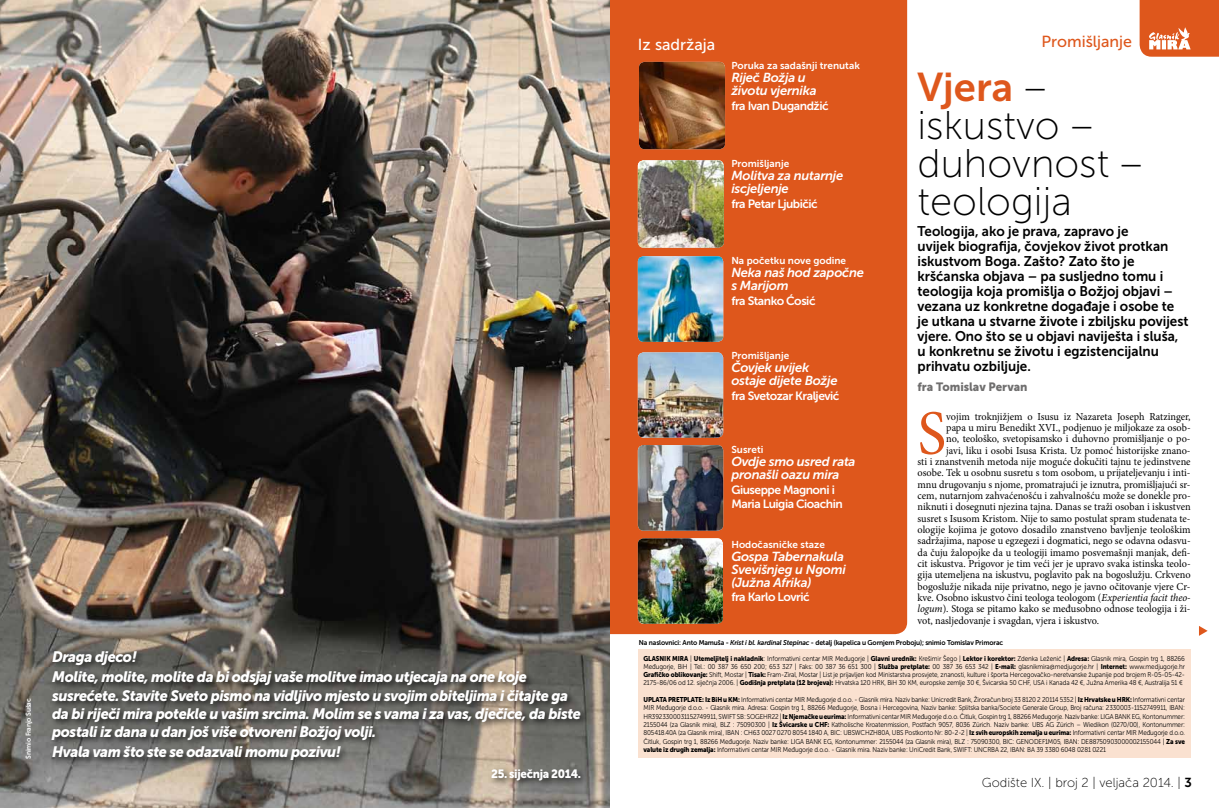
<style>
.page{position:relative;width:1219px;height:808px;background:#fff}
.page>*{position:absolute;margin:0;border:0;box-sizing:border-box;transform-origin:0 0}
.t1{font:63px "Minion Pro";color:#de571c;scale:.96 1}
.t2{font:40px/38px "Museo Sans 100";color:#000}
.t3{font:40px "Museo Sans 700";color:#de571c}
.t4{font:16px "Museo Sans 500";color:#de571c}
.t5{font:16px "Museo Sans 500";color:#fff}
.t6{font:italic 15px/18px "Museo Sans 900";letter-spacing:-.03em;color:#fff;scale:.96 1}
.t7{font:14px/15px "Museo Sans 700";color:#000;scale:.96 1}
.t8{font:italic 13px/13px "Museo Sans 700";letter-spacing:-.02em;color:#fff}
.t9{font:13px "Museo Sans 100";color:#000}
.t10{font:12px/14.4px "Museo Sans 700";letter-spacing:-.04em;color:#fff}
.t11{font:12px "Museo Sans 900";color:#706f6f;scale:.96 1}
.t12{font:12px "Museo Sans 900";letter-spacing:-.03em;color:#fff;scale:.96 1}
.t13{font:10.7px "Minion Pro";color:#000;scale:.96 1}
.t14{font:10px "Museo Sans 700";color:#fff}
.t15{font:7px/8.3px "Museo Sans 300";letter-spacing:-.02em;color:#000;text-align:justify;scale:.9 1}
.t16{font:7px "Museo Sans 700";letter-spacing:-.02em;color:#000;scale:.96 1}
.t17{font:7px "Museo Sans 700";letter-spacing:-.02em;color:#fff;scale:.96 1}
.t18{font:7px "Museo Sans 900";letter-spacing:-.02em;color:#000;scale:.9 1}
.s1{font-family:"Museo Sans 100";color:#000}
.s2{font-style:italic}
.s3{font-family:"Museo Sans 900"}
.s4{font-family:"Museo Sans 700"}
</style>
<div class="page">
<div style="left:609px;top:0;width:298px;height:634px;background:#de571c"></div>
<img style="left:639px;top:62px;width:86px;height:87px">
<div style="left:638px;top:650px;width:553px;height:108px;background:#fae1d0"></div>
<img style="left:638px;top:160px;width:86px;height:88px">
<img style="left:638px;top:352px;width:85px;height:86px">
<img style="left:638px;top:538px;width:85px;height:86px">
<img style="left:638px;top:445px;width:85px;height:86px">
<img style="left:638px;top:256px;width:85px;height:86px">
<img style="left:0;top:0;width:609px;height:808px">
<div style="left:49px;top:647px;width:541px;height:142px;background:#000;opacity:.75"></div>
<svg style="left:1140px;top:0;width:79px;height:57px;background:#e16934"></svg>
<svg style="left:1199px;top:626px;width:9px;height:10px"></svg>
<p class="t17" style="left:25px;top:759px;width:65px;rotate:-90deg">Snimio Franjo Sušac</p>
<h3 class="t6" style="left:52px;top:646px;width:496px;line-height:20.9px">Draga djeco!<br>Molite, molite, molite da bi odsjaj vaše molitve imao utjecaja na one koje</h3>
<h3 class="t6" style="left:52px;top:686px;width:552px">susrećete. Stavite Sveto pismo na vidljivo mjesto u svojim obiteljima i čitajte ga da bi riječi mira potekle u vašim srcima. Molim se s vama i za vas, dječice, da biste postali iz dana u dan još više otvoreni Božjoj volji.</h3>
<h3 class="t6" style="left:52px;top:743px;width:302px">Hvala vam što ste se odazvali momu pozivu!</h3>
<h3 class="t12" style="left:491px;top:766px;width:95px">25. siječnja 2014.</h3>
<h3 class="t5" style="left:638px;top:35px;width:79px">Iz sadržaja</h3>
<h3 class="t4" style="left:1041px;top:33px;width:92px">Promišljanje</h3>
<h3 class="t14" style="left:731px;top:60px;width:130px">Poruka za sadašnji trenutak</h3>
<h3 class="t8" style="left:731px;top:71px;width:87px">Riječ Božja u životu vjernika</h3>
<h3 class="t10" style="left:731px;top:98px;width:99px">fra Ivan Dugandžić</h3>
<h2 class="t3" style="left:917px;top:65px;width:131px">Vjera <span class="s1">–</span></h2>
<h2 class="t2" style="left:917px;top:107px;width:227px">iskustvo – duhovnost – teologija</h2>
<p class="t7" style="left:917px;top:223px;width:284px">Teologija, ako je prava, zapravo je<br>uvijek biografija, čovjekov život protkan iskustvom Boga. Zašto? Zato što je kršćanska objava – pa susljedno tomu i teologija koja promišlja o Božjoj objavi – vezana uz konkretne događaje i osobe te je utkana u stvarne živote i zbiljsku povijest vjere. Ono što se u objavi naviješta i sluša, u konkretnu se životu i egzistencijalnu prihvatu ozbiljuje.</p>
<h3 class="t11" style="left:917px;top:380px;width:116px">fra Tomislav Pervan</h3>
<h1 class="t1" style="left:917px;top:391px;width:31px">S</h1>
<h3 class="t13" style="left:946px;top:409px;width:256px">vojim troknjižjem o Isusu iz Nazareta Joseph Ratzinger,</h3>
<h3 class="t14" style="left:731px;top:158px;width:59px">Promišljanje</h3>
<h3 class="t8" style="left:731px;top:169px;width:113px">Molitva za nutarnje iscjeljenje</h3>
<h3 class="t10" style="left:731px;top:196px;width:88px">fra Petar Ljubičić</h3>
<h3 class="t14" style="left:731px;top:255px;width:116px">Na početku nove godine</h3>
<h3 class="t8" style="left:731px;top:266px;width:134px">Neka naš hod započne s Marijom</h3>
<h3 class="t10" style="left:731px;top:293px;width:86px">fra Stanko Ćosić</h3>
<h3 class="t14" style="left:731px;top:350px;width:59px">Promišljanje</h3>
<h3 class="t8" style="left:731px;top:361px;width:108px">Čovjek uvijek ostaje dijete Božje</h3>
<h3 class="t10" style="left:731px;top:388px;width:110px">fra Svetozar Kraljević</h3>
<h3 class="t13" style="left:946px;top:420px;width:256px">papa u miru Benedikt XVI., podjenuo je miljokaze za osob-</h3>
<h3 class="t13" style="left:946px;top:432px;width:256px">no, teološko, svetopisamsko i duhovno promišljanje o po-</h3>
<h3 class="t13" style="left:946px;top:443px;width:256px">javi, liku i osobi Isusa Krista. Uz pomoć historijske znano-</h3>
<h3 class="t13" style="left:917px;top:454px;width:286px">sti i znanstvenih metoda nije moguće dokučiti tajnu te jedinstvene</h3>
<h3 class="t13" style="left:917px;top:466px;width:286px">osobe. Tek u osobnu susretu s tom osobom, u prijateljevanju i inti-</h3>
<h3 class="t13" style="left:917px;top:477px;width:286px">mnu drugovanju s njome, promatrajući je iznutra, promišljajući sr-</h3>
<h3 class="t13" style="left:917px;top:488px;width:286px">cem, nutarnjom zahvaćenošću i zahvalnošću može se donekle pro-</h3>
<h3 class="t13" style="left:917px;top:500px;width:286px">niknuti i dosegnuti njezina tajna. Danas se traži osoban i iskustven</h3>
<h3 class="t13" style="left:917px;top:511px;width:286px">susret s Isusom Kristom. Nije to samo postulat spram studenata te-</h3>
<h3 class="t13" style="left:917px;top:522px;width:286px">ologije kojima je gotovo dosadilo znanstveno bavljenje teološkim</h3>
<h3 class="t13" style="left:917px;top:534px;width:286px">sadržajima, napose u egzegezi i dogmatici, nego se odavna odasvu-</h3>
<h3 class="t13" style="left:917px;top:545px;width:286px">da čuju žalopojke da u teologiji imamo posvemašnji manjak, defi-</h3>
<h3 class="t13" style="left:917px;top:556px;width:286px">cit iskustva. Prigovor je tim veći jer je upravo svaka istinska teolo-</h3>
<h3 class="t13" style="left:917px;top:568px;width:286px">gija utemeljena na iskustvu, poglavito pak na bogoslužju. Crkveno</h3>
<h3 class="t13" style="left:917px;top:579px;width:286px">bogoslužje nikada nije privatno, nego je javno očitovanje vjere Cr-</h3>
<h3 class="t13" style="left:917px;top:590px;width:286px">kve. Osobno iskustvo čini teologa teologom (<span class="s2">Experientia facit theo-</span></h3>
<h3 class="t13" style="left:917px;top:602px;width:286px"><span class="s2">logum</span>). Stoga se pitamo kako se međusobno odnose teologija i ži-</h3>
<h3 class="t13" style="left:917px;top:613px;width:191px">vot, nasljedovanje i svagdan, vjera i iskustvo.</h3>
<h3 class="t14" style="left:731px;top:444px;width:34px">Susreti</h3>
<h3 class="t8" style="left:731px;top:455px;width:126px">Ovdje smo usred rata pronašli oazu mira</h3>
<h3 class="t10" style="left:731px;top:482px;width:113px">Giuseppe Magnoni i<br>Maria Luigia Cioachin</h3>
<h3 class="t14" style="left:731px;top:539px;width:95px">Hodočasničke staze</h3>
<h3 class="t8" style="left:731px;top:550px;width:116px">Gospa Tabernakula<br>Svevišnjeg u Ngomi (Južna Afrika)</h3>
<h3 class="t10" style="left:731px;top:590px;width:80px">fra Karlo Lovrić</h3>
<p class="t16" style="left:639px;top:638px;width:381px">Na naslovnici: Anto Mamuša - <span class="s2">Krist i bl. kardinal Stepinac</span> - detalj (kapelica u Gornjem Proboju); snimio Tomislav Primorac</p>
<p class="t15" style="left:643px;top:654px;width:603px"><span class="s3">GLASNIK MIRA</span> | <span class="s3">Utemeljitelj i nakladnik</span>: Informativni centar MIR Međugorje | <span class="s3">Glavni urednik:</span> Krešimir Šego | <span class="s3">Lektor i korektor:</span> Zdenka Leženić | <span class="s3">Adresa:</span> Glasnik mira, Gospin trg 1, 88266<br>Međugorje, BiH | Tel.: 00 387 36 650 200; 653 327 | Faks: 00 387 36 651 300 | <span class="s3">Služba pretplate:</span> 00 387 36 653 342 | <span class="s3">E-mail:</span> glasnikmira@medjugorje.hr | <span class="s3">Internet:</span> www.medjugorje.hr <span class="s3">Grafičko oblikovanje:</span> Shift, Mostar | <span class="s3">Tisak:</span> Fram-Ziral, Mostar | List je prijavljen kod Ministarstva prosvjete, znanosti, kulture i športa Hercegovačko-neretvanske županije pod brojem R-05-05-42- 2175-86/06 od 12. siječnja 2006. | <span class="s3">Godišnja pretplata (12 brojeva):</span> Hrvatska 120 HRK, BiH 30 KM, europske zemlje 30 €, Švicarska 50 CHF, USA i Kanada 42 €, Južna Amerika 48 €, Australija 51 €</p>
<p class="t18" style="left:643px;top:696px;width:15px">Uplata</p>
<p class="t18" style="left:668px;top:696px;width:27px">pretplate</p>
<p class="t15" style="left:643px;top:695px;width:603px;text-indent:59px"><span class="s3">: Iz BiH u KM:</span> Informativni centar MIR Međugorje d.o.o. - Glasnik mira. Naziv banke: Unicredit Bank, Žiroračun broj 33 8120 2 20114 5352 | <span class="s3">Iz Hrvatske u HRK:</span> Informativni centar MIR Međugorje d.o.o. - Glasnik mira. Adresa: Gospin trg 1, 88266 Međugorje, Bosna i Hercegovina, Naziv banke: Splitska banka/Societe Generale Group, Broj računa: 2330003-1152749911, IBAN:<br>HR3923300031152749911, SWIFT SB: SOGEHR22 | <span class="s3">Iz Njemačke u eurima:</span> Informativni centar MIR Međugorje d.o.o. Čitluk, Gospin trg 1, 88266 Međugorje. Naziv banke: LIGA BANK EG, Kontonummer:<br>2155044 (za Glasnik mira), BLZ : 75090300 | <span class="s3">Iz Švicarske u CHF:</span> Katholische Kroatenmission, Postfach 9057, 8036 Zürich. Naziv banke: UBS AG Zürich – Wiedikon (0270/00), Kontonummer:<br>805418.40A (za Glasnik mira), IBAN : CH63 0027 0270 8054 1840 A, BIC: UBSWCHZH80A, UBS Postkonto Nr: 80-2-2 | <span class="s3">Iz svih europskih zemalja u eurima:</span> Informativni centar MIR Međugorje d.o.o.<br>Čitluk, Gospin trg 1, 88266 Međugorje. Naziv banke: LIGA BANK EG, Kontonummer: 2155044 (za Glasnik mira), BLZ : 75090300, BIC: GENODEF1M05, IBAN: DE88750903000002155044 | <span class="s3">Za sve valute iz drugih zemalja:</span> Informativni centar MIR Međugorje d.o.o. - Glasnik mira. Naziv banke: UniCredit Bank, SWIFT: UNCRBA 22, IBAN: BA 39 3380 6048 0281 0221</p>
<h3 class="t9" style="left:982px;top:775px;width:212px">Godište IX. | broj 2 | veljača 2014. | <span class="s4">3</span></h3>
</div>
